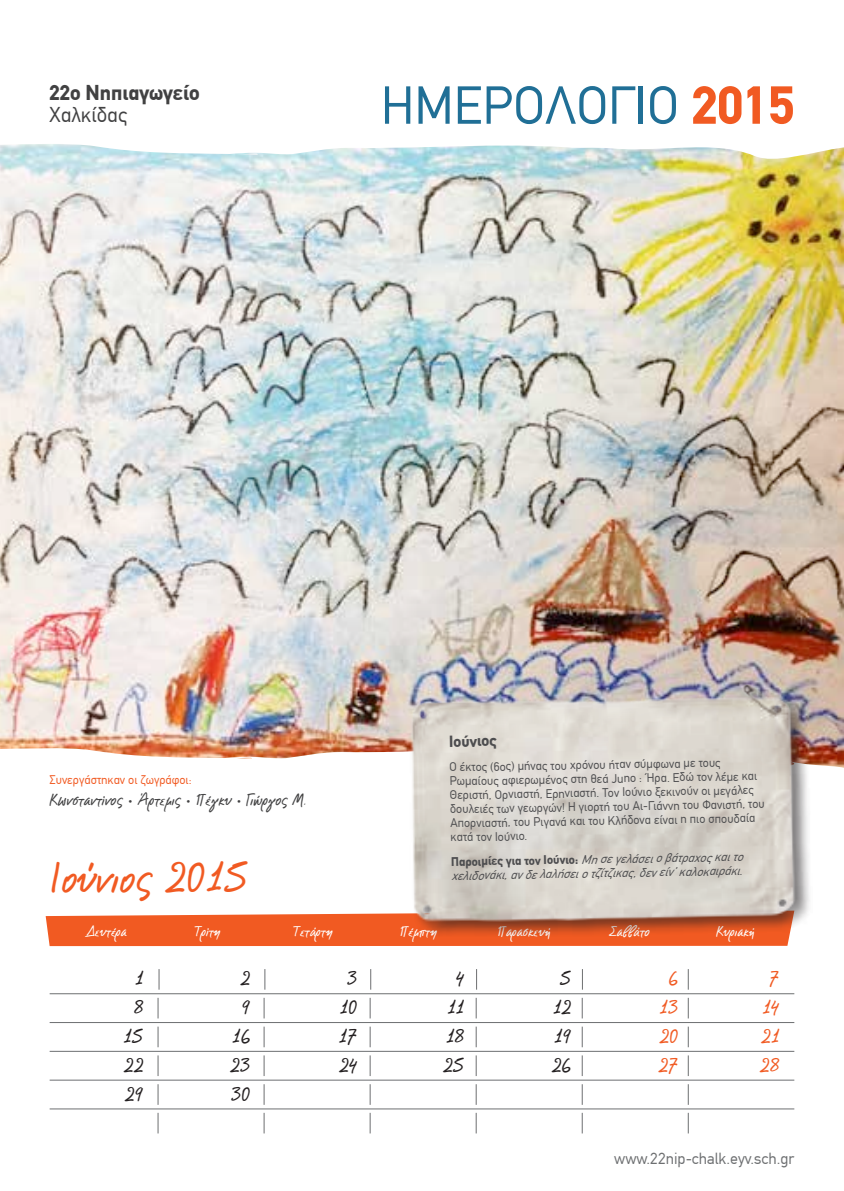
<style>
.page{position:relative;width:844px;height:1191px;background:#fff}
.page>*{position:absolute;margin:0;border:0;box-sizing:border-box;transform-origin:0 0}
.t1{font:52.5px "CF Din";color:#206f96}
.t2{font:700 42px "CF Note";color:#f15a22}
.t3{font:700 21px "CF Din";color:#414142}
.t4{font:21px "CF Din";color:#414142}
.t5{font:700 19.6px "CF Note";color:#231f20}
.t6{font:700 19.6px "CF Note";color:#f15a22}
.t7{font:700 15.75px "CF Note";color:#414142}
.t8{font:15.75px "CF Din";color:#6d6f71}
.t9{font:700 15.75px "CF Din";color:#4d4d4f}
.t10{font:700 14px "CF Note";color:#fff}
.t11{font:12.25px/14px "CF Din";color:#4d4d4f}
.t12{font:italic 12.25px/14px "CF Din";color:#4d4d4f}
.t13{font:12.25px "CF Din";color:#f15a22}
.s1{font-weight:700;color:#f15a22}
.s2{font-size:10.5px}
.s3{font-weight:700;font-style:normal}
</style>
<div class="page">
<img style="left:0;top:144px;width:843px;height:599px">
<img style="left:0;top:743px;width:843px;height:25px">
<svg style="left:46px;top:913px;width:744px;height:33px;background:#f1612c"></svg>
<hr style="left:50px;top:993px;width:744px;height:1px;background:#6d6f71">
<hr style="left:50px;top:1051px;width:744px;height:1px;background:#6d6f71">
<hr style="left:50px;top:1108px;width:744px;height:1px;background:#6d6f71">
<hr style="left:50px;top:1022px;width:744px;height:1px;background:#6d6f71">
<hr style="left:50px;top:1079px;width:744px;height:1px;background:#6d6f71">
<svg style="left:159px;top:969px;width:1px;height:20px"></svg>
<svg style="left:264px;top:969px;width:1px;height:20px"></svg>
<svg style="left:370px;top:969px;width:1px;height:20px"></svg>
<svg style="left:476px;top:969px;width:1px;height:20px"></svg>
<svg style="left:582px;top:969px;width:1px;height:20px"></svg>
<svg style="left:687px;top:969px;width:1px;height:20px"></svg>
<svg style="left:158px;top:997px;width:1px;height:21px"></svg>
<svg style="left:264px;top:997px;width:1px;height:21px"></svg>
<svg style="left:370px;top:997px;width:1px;height:21px"></svg>
<svg style="left:476px;top:997px;width:1px;height:21px"></svg>
<svg style="left:581px;top:998px;width:1px;height:20px"></svg>
<svg style="left:687px;top:998px;width:1px;height:20px"></svg>
<svg style="left:158px;top:1026px;width:1px;height:21px"></svg>
<svg style="left:264px;top:1026px;width:1px;height:21px"></svg>
<svg style="left:370px;top:1026px;width:1px;height:21px"></svg>
<svg style="left:476px;top:1026px;width:1px;height:21px"></svg>
<svg style="left:581px;top:1026px;width:1px;height:21px"></svg>
<svg style="left:687px;top:1026px;width:1px;height:21px"></svg>
<svg style="left:158px;top:1055px;width:1px;height:21px"></svg>
<svg style="left:264px;top:1055px;width:1px;height:21px"></svg>
<svg style="left:370px;top:1055px;width:1px;height:21px"></svg>
<svg style="left:476px;top:1055px;width:1px;height:21px"></svg>
<svg style="left:581px;top:1055px;width:1px;height:21px"></svg>
<svg style="left:687px;top:1055px;width:1px;height:21px"></svg>
<svg style="left:158px;top:1084px;width:1px;height:20px"></svg>
<svg style="left:264px;top:1084px;width:1px;height:20px"></svg>
<svg style="left:370px;top:1084px;width:1px;height:20px"></svg>
<svg style="left:476px;top:1084px;width:1px;height:20px"></svg>
<svg style="left:581px;top:1084px;width:1px;height:20px"></svg>
<svg style="left:687px;top:1084px;width:1px;height:20px"></svg>
<svg style="left:158px;top:1112px;width:1px;height:21px"></svg>
<svg style="left:264px;top:1112px;width:1px;height:21px"></svg>
<svg style="left:370px;top:1112px;width:1px;height:21px"></svg>
<svg style="left:476px;top:1112px;width:1px;height:21px"></svg>
<svg style="left:581px;top:1113px;width:1px;height:20px"></svg>
<svg style="left:687px;top:1113px;width:1px;height:20px"></svg>
<div style="left:409px;top:682px;width:403px;height:255px;background:#231f20;opacity:.6"></div>
<img style="left:383px;top:683px;width:419px;height:241px">
<h3 class="t3" style="left:50px;top:82px;width:152px">22ο Νηπιαγωγείο</h3>
<h3 class="t4" style="left:50px;top:105px;width:79px">Χαλκίδας</h3>
<h1 class="t1" style="left:381px;top:79px;width:415px">ΗΜΕΡΟΛΟΓΙΟ <span class="s1">2015</span></h1>
<p class="t13" style="left:50px;top:774px;width:143px">Συνεργάστηκαν οι ζωγράφοι:</p>
<p class="t7" style="left:50px;top:790px;width:257px">Κωνσταντίνος <span class="s2">•</span> Άρτεμις <span class="s2">•</span> Πέγκυ <span class="s2">•</span> Γιώργος Μ.</p>
<h2 class="t2" style="left:50px;top:851px;width:200px">Ιούνιος 2015</h2>
<p class="t9" style="left:448px;top:733px;width:50px;rotate:-1deg">Ιούνιος</p>
<p class="t11" style="left:449px;top:760px;width:316px;rotate:-1deg">Ο έκτος (6ος) μήνας του χρόνου ήταν σύμφωνα με τους Ρωμαίους αφιερωμένος στη θεά Juno : Ήρα. Εδώ τον λέμε και Θεριστή, Ορνιαστή, Ερηνιαστή. Τον Ιούνιο ξεκινούν οι μεγάλες δουλειές των γεωργών! Η γιορτή του Αι-Γιάννη του Φανιστή, του Απορνιαστή, του Ριγανά και του Κλήδονα είναι η πιο σπουδαία κατά τον Ιούνιο.</p>
<p class="t12" style="left:451px;top:855px;width:293px;rotate:-1deg"><span class="s3">Παροιμίες για τον Ιούνιο:</span> Μη σε γελάσει ο βάτραχος και το χελιδονάκι, αν δε λαλήσει ο τζίτζικας, δεν είν’ καλοκαιράκι.</p>
<p class="t10" style="left:86px;top:922px;width:42px">Δευτέρα</p>
<p class="t10" style="left:194px;top:922px;width:28px">Τρίτη</p>
<p class="t10" style="left:293px;top:922px;width:41px">Τετάρτη</p>
<p class="t10" style="left:400px;top:922px;width:38px">Πέμπτη</p>
<p class="t10" style="left:497px;top:922px;width:54px">Παρασκευή</p>
<p class="t10" style="left:609px;top:922px;width:42px">Σαββάτο</p>
<p class="t10" style="left:715px;top:922px;width:40px">Κυριακή</p>
<h3 class="t5" style="left:135px;top:965px;width:10px">1</h3>
<h3 class="t5" style="left:240px;top:965px;width:11px">2</h3>
<h3 class="t5" style="left:347px;top:965px;width:12px">3</h3>
<h3 class="t5" style="left:456px;top:965px;width:10px">4</h3>
<h3 class="t5" style="left:559px;top:965px;width:13px">5</h3>
<h3 class="t6" style="left:668px;top:965px;width:11px">6</h3>
<h3 class="t6" style="left:769px;top:965px;width:12px">7</h3>
<h3 class="t5" style="left:134px;top:994px;width:11px">8</h3>
<h3 class="t5" style="left:241px;top:994px;width:10px">9</h3>
<h3 class="t5" style="left:340px;top:994px;width:19px">10</h3>
<h3 class="t5" style="left:447px;top:994px;width:18px">11</h3>
<h3 class="t5" style="left:553px;top:994px;width:20px">12</h3>
<h3 class="t6" style="left:659px;top:994px;width:21px">13</h3>
<h3 class="t6" style="left:762px;top:994px;width:18px">14</h3>
<h3 class="t5" style="left:123px;top:1023px;width:22px">15</h3>
<h3 class="t5" style="left:232px;top:1023px;width:20px">16</h3>
<h3 class="t5" style="left:339px;top:1023px;width:20px">17</h3>
<h3 class="t5" style="left:446px;top:1023px;width:20px">18</h3>
<h3 class="t5" style="left:554px;top:1023px;width:19px">19</h3>
<h3 class="t6" style="left:659px;top:1023px;width:20px">20</h3>
<h3 class="t6" style="left:761px;top:1023px;width:20px">21</h3>
<h3 class="t5" style="left:124px;top:1052px;width:21px">22</h3>
<h3 class="t5" style="left:230px;top:1052px;width:22px">23</h3>
<h3 class="t5" style="left:339px;top:1052px;width:20px">24</h3>
<h3 class="t5" style="left:443px;top:1052px;width:23px">25</h3>
<h3 class="t5" style="left:551px;top:1052px;width:21px">26</h3>
<h3 class="t6" style="left:658px;top:1052px;width:22px">27</h3>
<h3 class="t6" style="left:759px;top:1052px;width:21px">28</h3>
<h3 class="t5" style="left:125px;top:1081px;width:20px">29</h3>
<h3 class="t5" style="left:231px;top:1081px;width:21px">30</h3>
<p class="t8" style="left:614px;top:1151px;width:181px">www.22nip-chalk.eyv.sch.gr</p>
</div>
